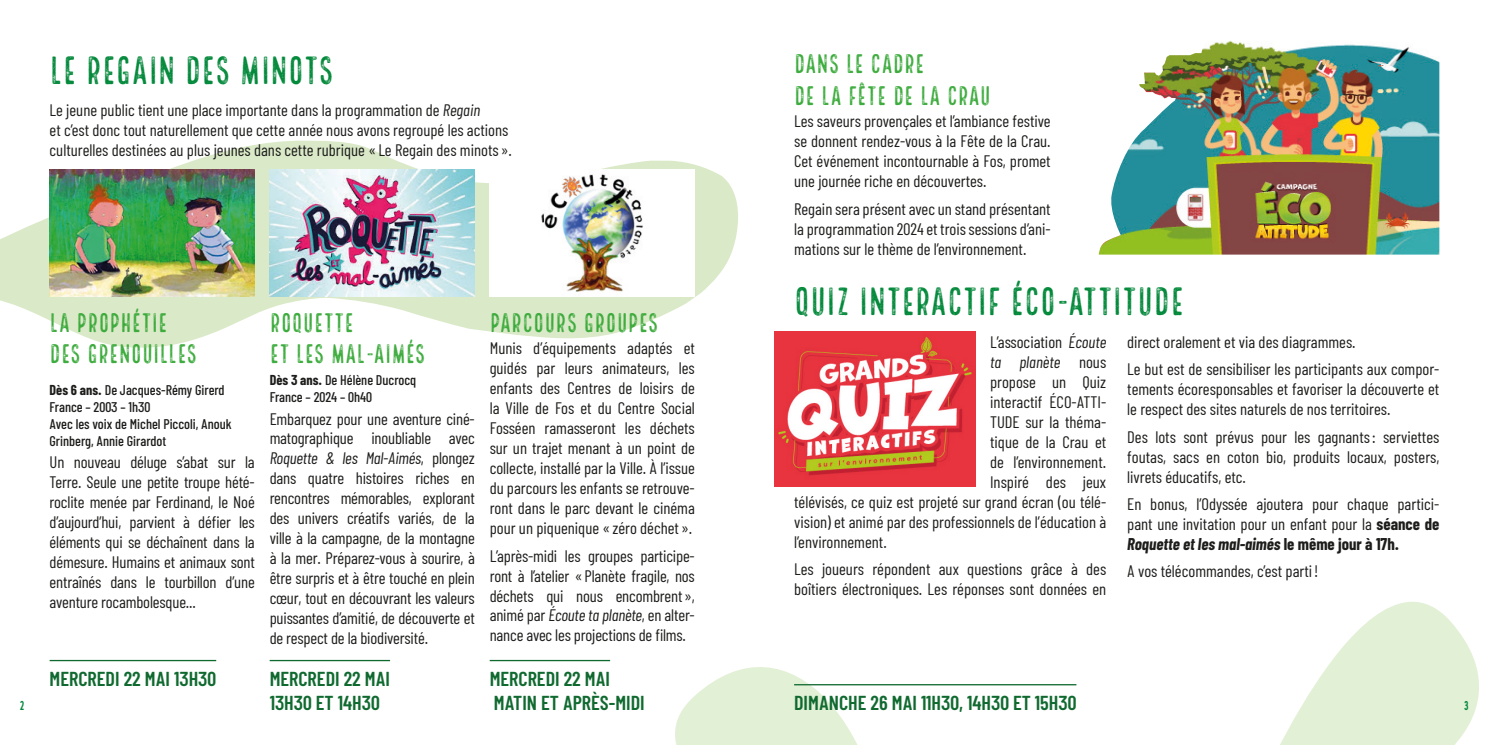
<style>
.page{position:relative;width:1489px;height:745px;background:#fff}
.page>*{position:absolute;margin:0;border:0;box-sizing:border-box;transform-origin:0 0}
.t1{font:38.5px "Local Brewery Five";color:#008839}
.t2{font:26.25px/31.5px "Local Brewery Five";color:#3aaa3a}
.Date{font:600 20.12px/24.2px "Barlow Condensed";color:#106a30}
.t3{font:16.62px/19.9px "Barlow Condensed";color:#1d1d1b;text-align:justify}
.t4{font:italic 16.62px "Barlow Condensed";color:#1d1d1b}
.INFOS{font:500 14px/16.8px "Barlow Condensed";color:#1d1d1b}
.INFOS-2{font:14px "Polis";color:#008839}
.s1{font-style:italic}
.s2{font-weight:700}
.s3{font-style:normal}
.s4{font-weight:700;font-style:italic}
</style>
<div class="page">
<svg style="left:675px;top:667px;width:218px;height:77px"></svg>
<svg style="left:0;top:140px;width:738px;height:208px"></svg>
<hr style="left:270px;top:659px;width:120px;height:1px;background:#106a30">
<hr style="left:489px;top:659px;width:121px;height:1px;background:#106a30">
<hr style="left:50px;top:659px;width:166px;height:1px;background:#106a30">
<img style="left:50px;top:169px;width:205px;height:127px">
<img style="left:270px;top:169px;width:205px;height:127px">
<div style="left:489px;top:169px;width:205px;height:127px;background:#fff"></div>
<img style="left:541px;top:174px;width:102px;height:118px">
<hr style="left:794px;top:683px;width:282px;height:2px;background:#106a30">
<img style="left:775px;top:331px;width:200px;height:155px">
<img style="left:1098px;top:40px;width:341px;height:214px">
<svg style="left:1280px;top:602px;width:199px;height:142px"></svg>
<h1 class="t1" style="left:50px;top:50px;width:286px">LE REGAIN DES MINOTS</h1>
<p class="t3" style="left:50px;top:100px;width:464px;text-align:left">Le jeune public tient une place importante dans la programmation de <span class="s1">Regain<br></span>et c’est donc tout naturellement que cette année nous avons regroupé les actions culturelles destinées au plus jeunes dans cette rubrique « Le Regain des minots ».</p>
<h1 class="t2" style="left:50px;top:309px;width:149px">LA PROPHÉTIE<br>DES GRENOUILLES</h1>
<p class="INFOS" style="left:50px;top:381px;width:184px"><span class="s2">Dès 6 ans.</span> De Jacques-Rémy Girerd<br>France – 2003 – 1h30<br>Avec les voix de Michel Piccoli, Anouk<br>Grinberg, Annie Girardot</p>
<p class="t3" style="left:50px;top:451px;width:207px">Un nouveau déluge s’abat sur la Terre. Seule une petite troupe hété&shy;roclite menée par Ferdinand, le Noé d’aujourd’hui, parvient à défier les éléments qui se déchaînent dans la démesure. Humains et animaux sont entraînés dans le tourbillon d’une aventure rocambolesque...</p>
<h2 class="t2" style="left:270px;top:309px;width:158px">ROQUETTE<br>ET LES MAL-AIMÉS</h2>
<p class="INFOS" style="left:270px;top:371px;width:148px"><span class="s2">Dès 3 ans.</span> De Hélène Ducrocq<br>France – 2024 – 0h40</p>
<p class="t3" style="left:270px;top:408px;width:207px">Embarquez pour une aventure ciné&shy;matographique inoubliable avec <span class="s1">Roquette &amp; les Mal-Aimés</span>, plongez dans quatre histoires riches en rencontres mémorables, explorant des univers créatifs variés, de la ville à la campagne, de la montagne à la mer. Préparez-vous à sourire, à être surpris et à être touché en plein cœur, tout en découvrant les valeurs puissantes d’amitié, de découverte et de respect de la biodiversité.</p>
<h2 class="t2" style="left:489px;top:309px;width:170px">PARCOURS GROUPES</h2>
<p class="t3" style="left:489px;top:338px;width:207px">Munis d’équipements adaptés et guidés par leurs animateurs, les enfants des Centres de loisirs de la Ville de Fos et du Centre Social Fosséen ramasseront les déchets sur un trajet menant à un point de collecte, installé par la Ville. À l’issue du parcours les enfants se retrouve&shy;ront dans le parc devant le cinéma pour un piquenique « zéro déchet ».</p>
<p class="t3" style="left:489px;top:544px;width:207px">L’après-midi les groupes participe&shy;ront à l’atelier «Planète fragile, nos déchets qui nous encombrent», animé par <span class="s1">Écoute ta planète</span>, en alter&shy;nance avec les projections de films.</p>
<h2 class="t2" style="left:794px;top:50px;width:198px">DANS LE CADRE<br>DE LA FÊTE DE LA CRAU</h2>
<p class="t3" style="left:794px;top:111px;width:258px">Les saveurs provençales et l’ambiance festive se donnent rendez-vous à la Fête de la Crau.<br>Cet événement incontournable à Fos, promet une journée riche en découvertes.</p>
<p class="t3" style="left:794px;top:198px;width:258px">Regain sera présent avec un stand présentant la programmation 2024 et trois sessions d’ani&shy;mations sur le thème de l’environnement.</p>
<h1 class="t1" style="left:794px;top:280px;width:392px">QUIZ INTERACTIF ÉCO-ATTITUDE</h1>
<p class="t3" style="left:990px;top:331px;width:118px">L’association <span class="s1">Écoute</span></p>
<p class="t4" style="left:990px;top:351px;width:118px">ta planète <span class="s3">nous</span></p>
<p class="t3" style="left:990px;top:371px;width:118px">propose un Quiz</p>
<p class="t3" style="left:990px;top:391px;width:118px">interactif ÉCO-ATTI-</p>
<p class="t3" style="left:990px;top:411px;width:118px">TUDE sur la théma-</p>
<p class="t3" style="left:990px;top:431px;width:118px">tique de la Crau et</p>
<p class="t3" style="left:990px;top:451px;width:118px">de l’environnement.</p>
<p class="t3" style="left:990px;top:471px;width:118px">Inspiré des jeux</p>
<p class="t3" style="left:794px;top:491px;width:313px">télévisés, ce quiz est projeté sur grand écran (ou télé-</p>
<p class="t3" style="left:794px;top:511px;width:313px">vision) et animé par des professionnels de l’éducation à</p>
<p class="t3" style="left:794px;top:531px;width:94px">l’environnement.</p>
<p class="t3" style="left:794px;top:558px;width:313px">Les joueurs répondent aux questions grâce à des boîtiers électroniques. Les réponses sont données en</p>
<p class="t3" style="left:1127px;top:331px;width:230px">direct oralement et via des diagrammes.</p>
<p class="t3" style="left:1127px;top:358px;width:313px">Le but est de sensibiliser les participants aux compor&shy;tements écoresponsables et favoriser la découverte et le respect des sites naturels de nos territoires.</p>
<p class="t3" style="left:1127px;top:426px;width:313px">Des lots sont prévus pour les gagnants: serviettes foutas, sacs en coton bio, produits locaux, posters, livrets éducatifs, etc.</p>
<p class="t3" style="left:1127px;top:493px;width:313px">En bonus, l’Odyssée ajoutera pour chaque partici&shy;pant une invitation pour un enfant pour la <span class="s2">séance de </span><span class="s4">Roquette et les mal-aimés</span> <span class="s2">le même jour à 17h.</span></p>
<p class="t3" style="left:1127px;top:560px;width:193px">A vos télécommandes, c’est parti!</p>
<p class="Date" style="left:50px;top:665px;width:168px">MERCREDI 22 MAI 13H30</p>
<p class="Date" style="left:270px;top:665px;width:122px">MERCREDI 22 MAI<br>13H30 ET 14H30</p>
<p class="Date" style="left:489px;top:665px;width:156px">MERCREDI 22 MAI<br>MATIN ET APRÈS-MIDI</p>
<p class="Date" style="left:794px;top:690px;width:284px">DIMANCHE 26 MAI 11H30, 14H30 ET 15H30</p>
<p class="INFOS-2" style="left:20px;top:697px;width:6px">2</p>
<p class="INFOS-2" style="left:1464px;top:697px;width:6px">3</p>
</div>
